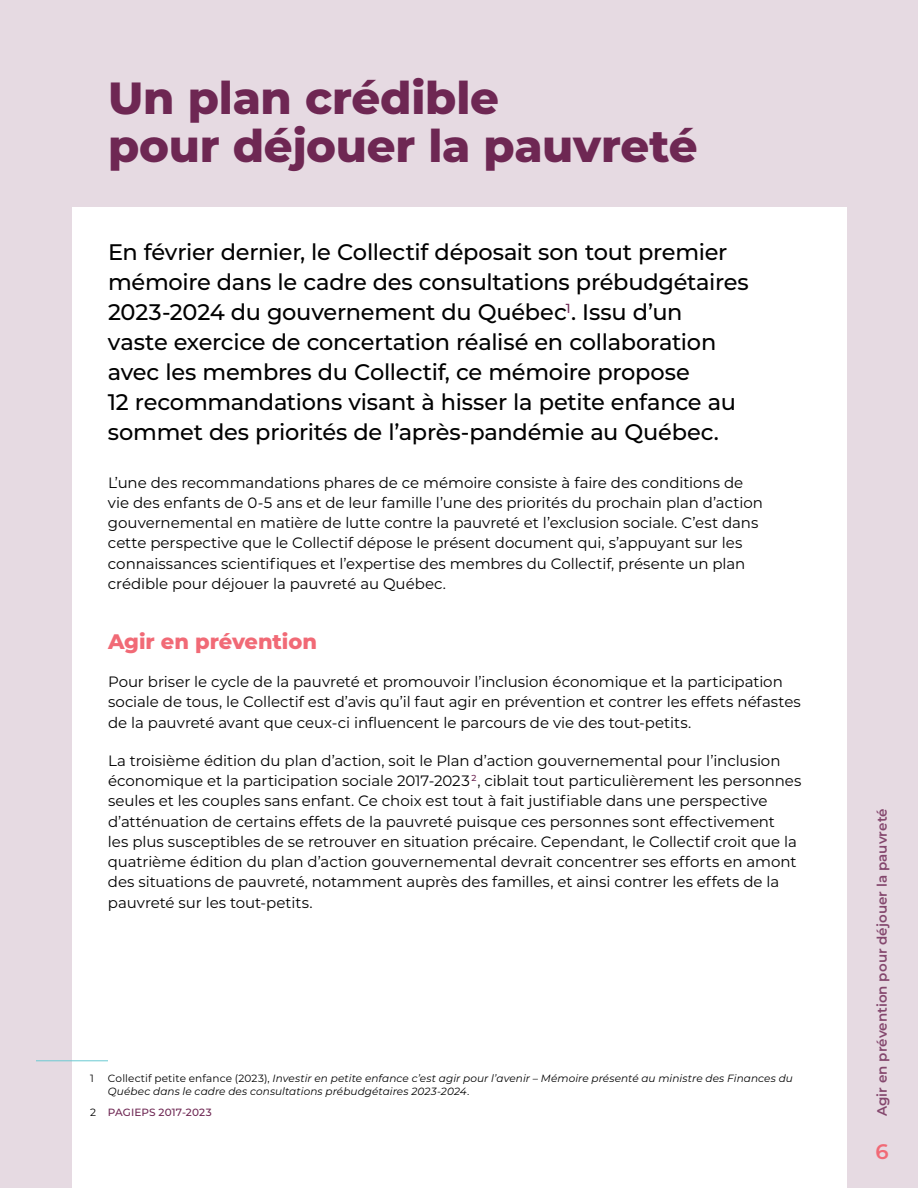
<style>
.page{position:relative;width:918px;height:1188px;background:#e6dae2}
.page>*{position:absolute;margin:0;border:0;box-sizing:border-box;transform-origin:0 0}
.t1{font:800 45px/48px "Montserrat";letter-spacing:-.005em;color:#6e2753}
.t2{font:500 22.5px/30px "Montserrat";letter-spacing:-.01em;color:#000}
.t3{font:800 21px "Montserrat";letter-spacing:-.005em;color:#f16a76}
.t4{font:600 21px "Montserrat";color:#f16a76}
.t5{font:15px/20.2px "Montserrat";letter-spacing:-.005em;color:#000}
.t6{font:600 13.5px "Montserrat";letter-spacing:.005em;color:#84476d}
.t7{font:italic 10.5px/13.5px "Montserrat";letter-spacing:.01em;color:#000}
.t8{font:500 10.5px "Montserrat";letter-spacing:.01em;color:#6e2753}
.t9{font:10.5px "Montserrat";color:#000}
.s1{font-style:normal}
.s2{font-weight:400;color:#000}
</style>
<div class="page">
<div style="left:72px;top:208px;width:774px;height:980px;background:#fff"></div>
<hr style="left:36px;top:1060px;width:72px;height:1px;background:#6bcad2">
<h1 class="t1" style="left:108px;top:72px;width:591px">Un plan crédible<br>pour déjouer la pauvreté</h1>
<p class="t2" style="left:108px;top:236px;width:642px">En février dernier, le Collectif déposait son tout premier mémoire dans le cadre des consultations prébudgétaires 2023-2024 du gouvernement du Québec<sup>1</sup>. Issu d’un<br>vaste exercice de concertation réalisé en collaboration avec les membres du Collectif, ce mémoire propose<br>12 recommandations visant à hisser la petite enfance au sommet des priorités de l’après-pandémie au Québec.</p>
<p class="t5" style="left:108px;top:472px;width:656px">L’une des recommandations phares de ce mémoire consiste à faire des conditions de vie des enfants de 0-5 ans et de leur famille l’une des priorités du prochain plan d’action gouvernemental en matière de lutte contre la pauvreté et l’exclusion sociale. C’est dans cette perspective que le Collectif dépose le présent document qui, s’appuyant sur les connaissances scientifiques et l’expertise des membres du Collectif, présente un plan crédible pour déjouer la pauvreté au Québec.</p>
<h3 class="t3" style="left:108px;top:626px;width:210px">Agir en prévention</h3>
<p class="t5" style="left:108px;top:671px;width:694px">Pour briser le cycle de la pauvreté et promouvoir l’inclusion économique et la participation sociale de tous, le Collectif est d’avis qu’il faut agir en prévention et contrer les effets néfastes de la pauvreté avant que ceux-ci influencent le parcours de vie des tout-petits.</p>
<p class="t5" style="left:108px;top:750px;width:695px">La troisième édition du plan d’action, soit le Plan d’action gouvernemental pour l’inclusion économique et la participation sociale 2017-2023 <sup>2</sup>, ciblait tout particulièrement les personnes seules et les couples sans enfant. Ce choix est tout à fait justifiable dans une perspective d’atténuation de certains effets de la pauvreté puisque ces personnes sont effectivement<br>les plus susceptibles de se retrouver en situation précaire. Cependant, le Collectif croit que la quatrième édition du plan d’action gouvernemental devrait concentrer ses efforts en amont des situations de pauvreté, notamment auprès des familles, et ainsi contrer les effets de la pauvreté sur les tout-petits.</p>
<p class="t9" style="left:90px;top:1071px;width:5px">1</p>
<p class="t7" style="left:108px;top:1071px;width:686px"><span class="s1">Collectif petite enfance (2023),</span> Investir en petite enfance c’est agir pour l’avenir – Mémoire présenté au ministre des Finances du<br>Québec dans le cadre des consultations prébudgétaires 2023-2024<span class="s1">.</span></p>
<p class="t8" style="left:90px;top:1105px;width:123px"><span class="s2">2</span> PAGIEPS 2017-2023</p>
<p class="t6" style="left:872px;top:1116px;width:309px;rotate:-90deg">Agir en prévention pour déjouer la pauvreté</p>
<h3 class="t4" style="left:875px;top:1137px;width:15px">6</h3>
</div>
